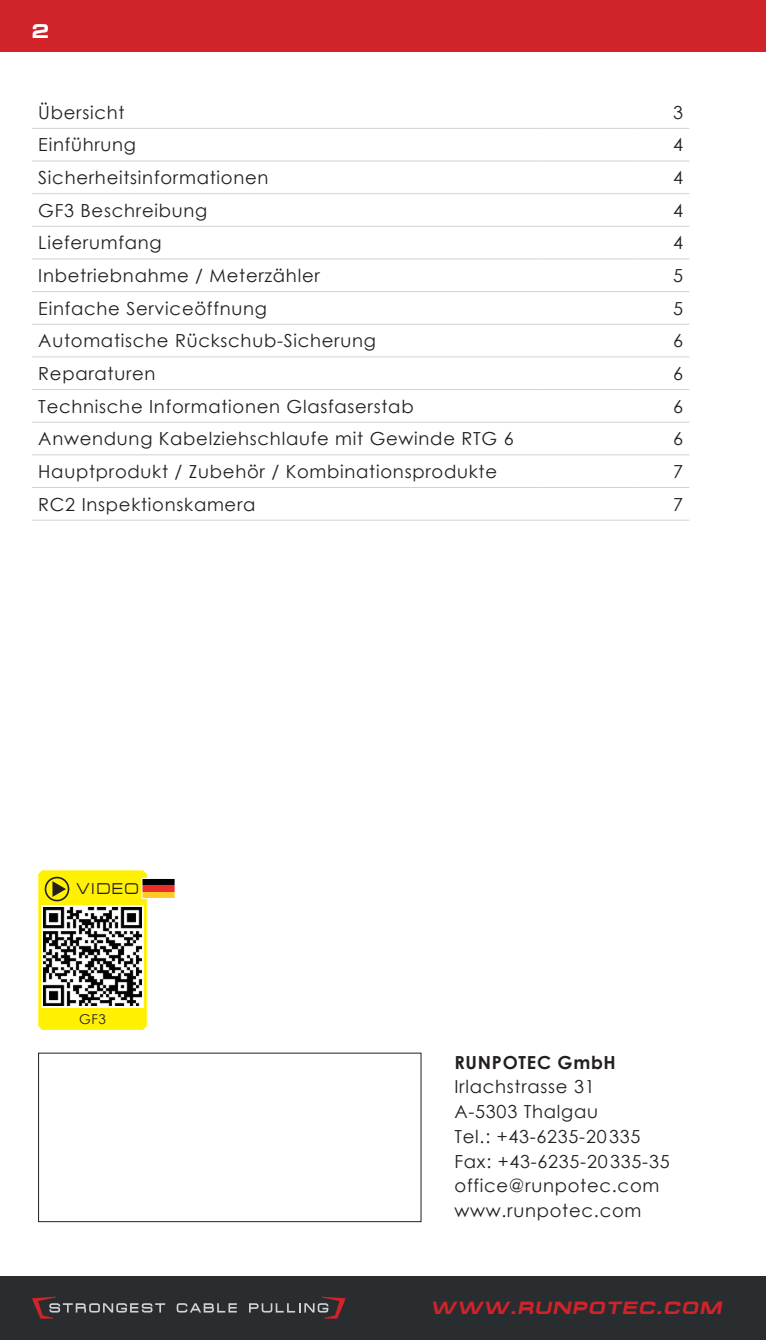
<style>
.page{position:relative;width:766px;height:1340px;background:#fff}
.page>*{position:absolute;margin:0;border:0;box-sizing:border-box;transform-origin:0 0}
.t1{font:700 20.25px "Micro Extended";color:#fff}
.t2{font:18px/24.8px "Century Gothic";letter-spacing:.04em;color:#231f20}
.t3{font:italic 700 18px "Micro Extended";letter-spacing:.08em;color:#d1232a}
.t4{font:700 18px "Century Gothic";letter-spacing:.04em;color:#231f20}
.t5{font:15.75px "Micro Extended";letter-spacing:.08em;color:#231f20}
.t6{font:13.5px "Century Gothic";color:#231f20}
</style>
<div class="page">
<hr style="left:765px;top:1276px;width:1px;height:63px;background:#2a2d2f">
<div style="left:0;top:1276px;width:765px;height:63px;background:#2a2d2f"></div>
<svg style="left:177px;top:1303px;width:60px;height:9px"></svg>
<svg style="left:32px;top:1296px;width:133px;height:22px"></svg>
<svg style="left:249px;top:1296px;width:97px;height:22px"></svg>
<div style="left:0;top:0;width:765px;height:51px;background:#d1232a"></div>
<svg style="left:38px;top:870px;width:109px;height:159px;background:#f7ea0b"></svg>
<svg style="left:41px;top:905px;width:103px;height:102px"></svg>
<img style="left:44px;top:907px;width:97px;height:98px">
<div style="left:142px;top:891px;width:33px;height:7px;background:#feca26"></div>
<div style="left:142px;top:885px;width:33px;height:6px;background:#ee2d2d"></div>
<div style="left:142px;top:878px;width:33px;height:7px;background:#000001"></div>
<div style="left:141px;top:878px;width:34px;height:20px;border:1px solid #fff"></div>
<hr style="left:32px;top:128px;width:510px;height:1px;background:#d1d2d4">
<hr style="left:542px;top:128px;width:96px;height:1px;background:#d1d2d4">
<hr style="left:638px;top:128px;width:51px;height:1px;background:#d1d2d4">
<hr style="left:32px;top:161px;width:510px;height:1px;background:#d1d2d4">
<hr style="left:542px;top:161px;width:96px;height:1px;background:#d1d2d4">
<hr style="left:638px;top:161px;width:51px;height:1px;background:#d1d2d4">
<hr style="left:32px;top:193px;width:510px;height:1px;background:#d1d2d4">
<hr style="left:542px;top:193px;width:96px;height:1px;background:#d1d2d4">
<hr style="left:638px;top:193px;width:51px;height:1px;background:#d1d2d4">
<hr style="left:32px;top:226px;width:510px;height:1px;background:#d1d2d4">
<hr style="left:542px;top:226px;width:96px;height:1px;background:#d1d2d4">
<hr style="left:638px;top:226px;width:51px;height:1px;background:#d1d2d4">
<hr style="left:32px;top:258px;width:510px;height:1px;background:#d1d2d4">
<hr style="left:542px;top:258px;width:96px;height:1px;background:#d1d2d4">
<hr style="left:638px;top:258px;width:51px;height:1px;background:#d1d2d4">
<hr style="left:32px;top:291px;width:510px;height:1px;background:#d1d2d4">
<hr style="left:542px;top:291px;width:96px;height:1px;background:#d1d2d4">
<hr style="left:638px;top:291px;width:51px;height:1px;background:#d1d2d4">
<hr style="left:32px;top:324px;width:510px;height:1px;background:#d1d2d4">
<hr style="left:542px;top:324px;width:96px;height:1px;background:#d1d2d4">
<hr style="left:638px;top:324px;width:51px;height:1px;background:#d1d2d4">
<hr style="left:32px;top:356px;width:510px;height:1px;background:#d1d2d4">
<hr style="left:542px;top:356px;width:96px;height:1px;background:#d1d2d4">
<hr style="left:638px;top:356px;width:51px;height:1px;background:#d1d2d4">
<hr style="left:32px;top:389px;width:510px;height:1px;background:#d1d2d4">
<hr style="left:542px;top:389px;width:96px;height:1px;background:#d1d2d4">
<hr style="left:638px;top:389px;width:51px;height:1px;background:#d1d2d4">
<hr style="left:32px;top:422px;width:510px;height:1px;background:#d1d2d4">
<hr style="left:542px;top:422px;width:96px;height:1px;background:#d1d2d4">
<hr style="left:638px;top:422px;width:51px;height:1px;background:#d1d2d4">
<hr style="left:32px;top:454px;width:510px;height:1px;background:#d1d2d4">
<hr style="left:542px;top:454px;width:96px;height:1px;background:#d1d2d4">
<hr style="left:638px;top:454px;width:51px;height:1px;background:#d1d2d4">
<hr style="left:32px;top:487px;width:510px;height:1px;background:#d1d2d4">
<hr style="left:542px;top:487px;width:96px;height:1px;background:#d1d2d4">
<hr style="left:638px;top:487px;width:51px;height:1px;background:#d1d2d4">
<hr style="left:32px;top:520px;width:510px;height:1px;background:#d1d2d4">
<hr style="left:542px;top:520px;width:96px;height:1px;background:#d1d2d4">
<hr style="left:638px;top:520px;width:51px;height:1px;background:#d1d2d4">
<p class="t1" style="left:32px;top:19px;width:19px">2</p>
<p class="t2" style="left:38px;top:100px;width:88px">Übersicht</p>
<p class="t2" style="left:672px;top:100px;width:11px">3</p>
<p class="t2" style="left:38px;top:132px;width:99px">Einführung</p>
<p class="t2" style="left:672px;top:132px;width:11px">4</p>
<p class="t2" style="left:38px;top:165px;width:232px">Sicherheitsinformationen</p>
<p class="t2" style="left:672px;top:165px;width:11px">4</p>
<p class="t2" style="left:38px;top:197px;width:170px">GF3 Beschreibung</p>
<p class="t2" style="left:672px;top:197px;width:11px">4</p>
<p class="t2" style="left:38px;top:230px;width:125px">Lieferumfang</p>
<p class="t2" style="left:672px;top:230px;width:11px">4</p>
<p class="t2" style="left:38px;top:263px;width:283px">Inbetriebnahme / Meterzähler</p>
<p class="t2" style="left:672px;top:263px;width:11px">5</p>
<p class="t2" style="left:38px;top:295px;width:230px">Einfache Serviceöffnung</p>
<p class="t2" style="left:672px;top:295px;width:11px">5</p>
<p class="t2" style="left:38px;top:328px;width:339px">Automatische Rückschub-Sicherung</p>
<p class="t2" style="left:672px;top:328px;width:11px">6</p>
<p class="t2" style="left:38px;top:361px;width:119px">Reparaturen</p>
<p class="t2" style="left:672px;top:361px;width:11px">6</p>
<p class="t2" style="left:38px;top:393px;width:377px">Technische Informationen Glasfaserstab</p>
<p class="t2" style="left:672px;top:393px;width:11px">6</p>
<p class="t2" style="left:38px;top:426px;width:476px">Anwendung Kabelziehschlaufe mit Gewinde RTG 6</p>
<p class="t2" style="left:672px;top:426px;width:11px">6</p>
<p class="t2" style="left:38px;top:459px;width:460px">Hauptprodukt / Zubehör / Kombinationsprodukte</p>
<p class="t2" style="left:672px;top:459px;width:11px">7</p>
<p class="t2" style="left:38px;top:491px;width:219px">RC2 Inspektionskamera</p>
<p class="t2" style="left:672px;top:491px;width:11px">7</p>
<p class="t5" style="left:77px;top:880px;width:64px">VIDEO</p>
<p class="t6" style="left:79px;top:1009px;width:28px">GF3</p>
<p class="t4" style="left:454px;top:1048px;width:163px">RUNPOTEC GmbH</p>
<p class="t2" style="left:454px;top:1074px;width:217px">Irlachstrasse 31<br>A-5303 Thalgau<br>Tel.: +43-6235-20335<br>Fax: +43-6235-20335-35 office@runpotec.com www.runpotec.com</p>
<p class="t3" style="left:430px;top:1297px;width:292px">WWW.RUNPOTEC.COM</p>
</div>
